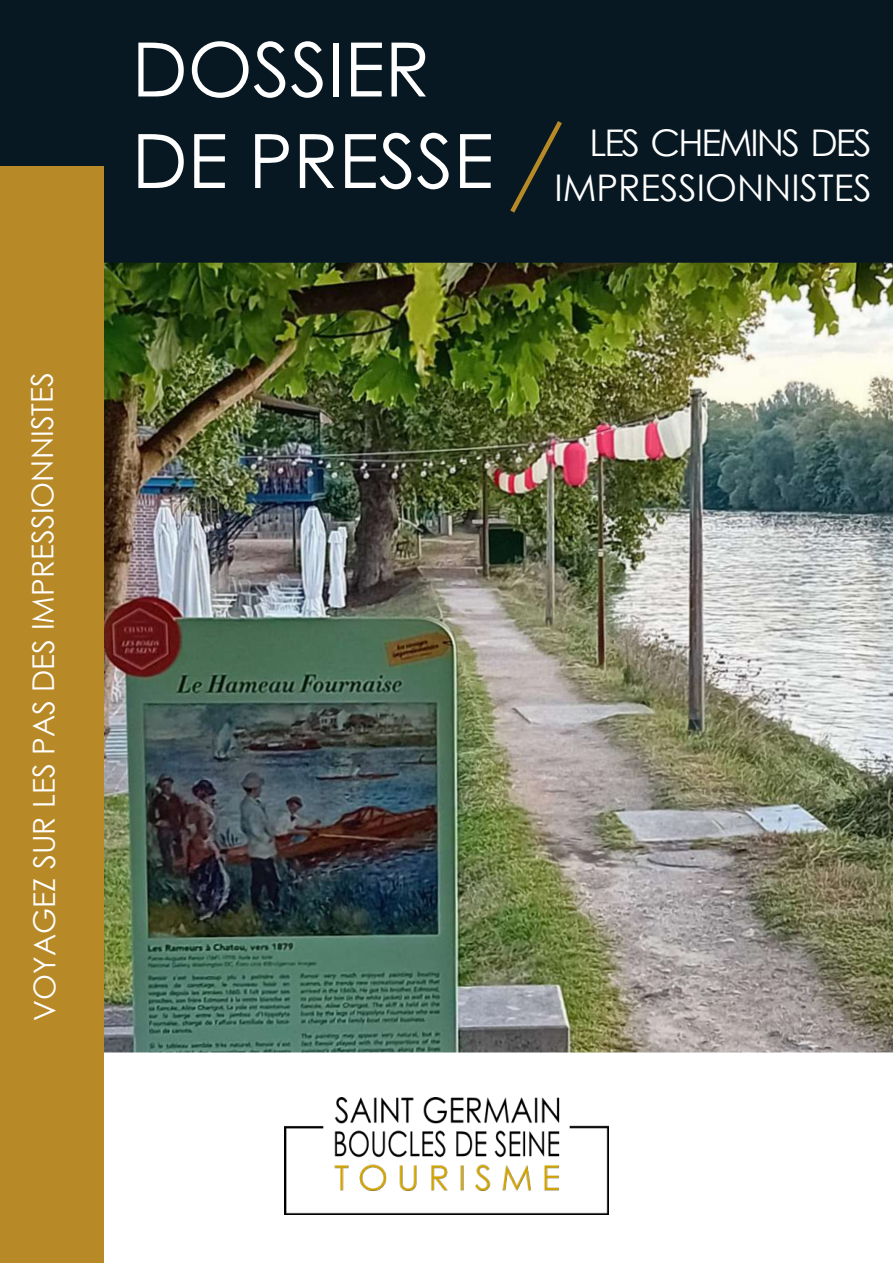
<style>
.page{position:relative;width:893px;height:1263px;background:#fff}
.page>*{position:absolute;margin:0;border:0;box-sizing:border-box;transform-origin:0 0}
.t1{font:75px/91.5px "Century Gothic";color:#fff}
.t2{font:36.75px/45px "Century Gothic";color:#fff;text-align:right}
.t3{font:30px "Century Gothic";letter-spacing:-.005em;color:#fff}
</style>
<div class="page">
<div style="left:0;top:0;width:893px;height:264px;background:#071822"></div>
<img style="left:103px;top:263px;width:790px;height:789px">
<img style="left:285px;top:1097px;width:323px;height:117px">
<div style="left:0;top:167px;width:103px;height:1096px;background:#b78927"></div>
<svg style="left:510px;top:121px;width:52px;height:92px"></svg>
<p class="t3" style="left:22px;top:1021px;width:651px;rotate:-90deg">VOYAGEZ SUR LES PAS DES IMPRESSIONNISTES</p>
<h1 class="t1" style="left:132px;top:22px;width:158px">DOSSIER<br>DE PRESSE</h1>
<p class="t2" style="left:554px;top:119px;width:319px">LES CHEMINS DES<br>IMPRESSIONNISTES</p>
</div>
